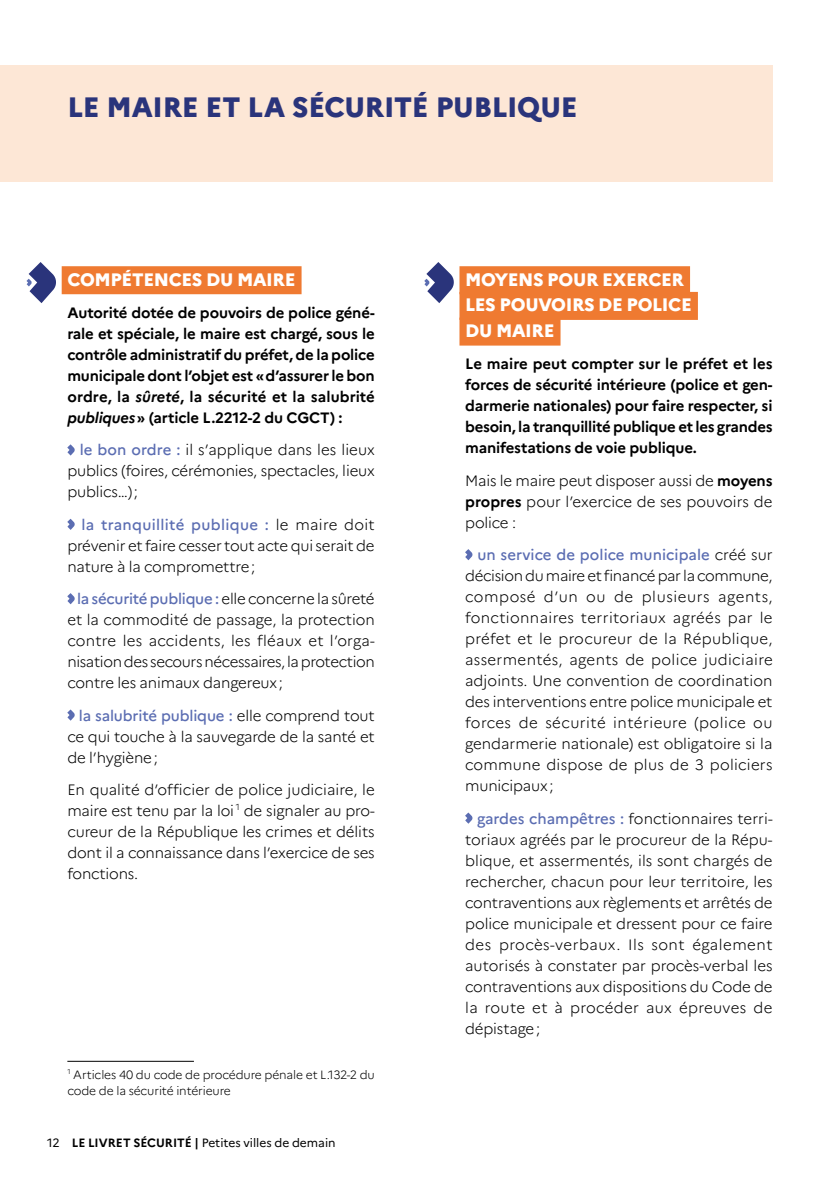
<style>
.page{position:relative;width:840px;height:1191px;background:#fff}
.page>*{position:absolute;margin:0;border:0;box-sizing:border-box;transform-origin:0 0}
.t1{font:800 28px "Marianne";letter-spacing:-.01em;color:#2a347b}
.t2{font:800 18px/25.6px "Marianne";letter-spacing:-.02em;color:#fff}
.t3{font:300 15px/21px "Marianne";letter-spacing:-.01em;color:#000;text-align:justify}
.t4{font:700 15px/21px "Marianne";letter-spacing:-.01em;color:#000;text-align:justify}
.t5{font:300 12px/16px "Marianne";letter-spacing:-.01em;color:#000}
.t6{font:12px "Marianne";color:#000}
.s1{font-style:italic}
.s2{font-weight:500;color:#5b6db2}
.s3{font-weight:700}
</style>
<div class="page">
<svg style="left:27px;top:262px;width:29px;height:41px"></svg>
<svg style="left:424px;top:262px;width:30px;height:41px"></svg>
<div style="left:62px;top:266px;width:239px;height:28px;background:#ef7a31"></div>
<svg style="left:67px;top:444px;width:8px;height:11px"></svg>
<svg style="left:67px;top:519px;width:8px;height:11px"></svg>
<svg style="left:67px;top:593px;width:8px;height:11px"></svg>
<svg style="left:67px;top:709px;width:8px;height:11px"></svg>
<div style="left:459px;top:266px;width:230px;height:28px;background:#ef7a31"></div>
<div style="left:459px;top:292px;width:238px;height:28px;background:#ef7a31"></div>
<div style="left:459px;top:317px;width:101px;height:28px;background:#ef7a31"></div>
<svg style="left:465px;top:549px;width:7px;height:11px"></svg>
<svg style="left:465px;top:812px;width:7px;height:11px"></svg>
<div style="left:0;top:65px;width:772px;height:85px;background:#fde7d6"></div>
<div style="left:0;top:97px;width:772px;height:85px;background:#fde7d6"></div>
<hr style="left:67px;top:1061px;width:127px;height:1px;background:#000">
<h1 class="t1" style="left:67px;top:90px;width:511px">LE MAIRE ET LA SÉCURITÉ PUBLIQUE</h1>
<p class="t2" style="left:67px;top:266px;width:229px">COMPÉTENCES DU MAIRE</p>
<p class="t4" style="left:67px;top:302px;width:309px">Autorité dotée de pouvoirs de police géné&shy;rale et spéciale, le maire est chargé, sous le contrôle administratif du préfet, de la police municipale dont l’objet est «d’assurer le bon ordre, la <span class="s1">sûreté</span>, la sécurité et la salubrité <span class="s1">publiques</span>» (article L.2212-2 du CGCT) :</p>
<p class="t3" style="left:67px;top:438px;width:309px;text-indent:12px"><span class="s2">le bon ordre :</span> il s’applique dans les lieux publics (foires, cérémonies, spectacles, lieux publics…) ;</p>
<p class="t3" style="left:67px;top:513px;width:309px;text-indent:14px"><span class="s2">la tranquillité publique :</span> le maire doit prévenir et faire cesser tout acte qui serait de nature à la compromettre ;</p>
<p class="t3" style="left:67px;top:587px;width:309px;text-indent:10px"><span class="s2">la sécurité publique :</span> elle concerne la sûreté et la commodité de passage, la protection contre les accidents, les fléaux et l’orga&shy;nisation des secours nécessaires, la protection contre les animaux dangereux ;</p>
<p class="t3" style="left:67px;top:703px;width:309px;text-indent:11px"><span class="s2">la salubrité publique :</span> elle comprend tout ce qui touche à la sauvegarde de la santé et de l’hygiène ;</p>
<p class="t3" style="left:67px;top:778px;width:309px">En qualité d’officier de police judiciaire, le maire est tenu par la loi <sup>1</sup> de signaler au pro&shy;cureur de la République les crimes et délits dont il a connaissance dans l’exercice de ses fonctions.</p>
<p class="t5" style="left:67px;top:1065px;width:309px"><sup>1</sup> Articles 40 du code de procédure pénale et L.132-2 du code de la sécurité intérieure</p>
<p class="t6" style="left:47px;top:1135px;width:290px">12 <span class="s3">LE LIVRET SÉCURITÉ |</span> Petites villes de demain</p>
<p class="t2" style="left:465px;top:266px;width:228px">MOYENS POUR EXERCER<br>LES POUVOIRS DE POLICE<br>DU MAIRE</p>
<p class="t4" style="left:465px;top:353px;width:309px">Le maire peut compter sur le préfet et les forces de sécurité intérieure (police et gen&shy;darmerie nationales) pour faire respecter, si besoin, la tranquillité publique et les grandes manifestations de voie publique.</p>
<p class="t3" style="left:465px;top:469px;width:309px">Mais le maire peut disposer aussi de <span class="s3">moyens propres</span> pour l’exercice de ses pouvoirs de police :</p>
<p class="t3" style="left:465px;top:543px;width:309px;text-indent:12px"><span class="s2">un service de police municipale</span> créé sur décision du maire et financé par la commune, composé d’un ou de plusieurs agents, fonctionnaires territoriaux agréés par le préfet et le procureur de la République, assermentés, agents de police judiciaire adjoints. Une convention de coordination des interventions entre police municipale et forces de sécurité intérieure (police ou gendarmerie nationale) est obligatoire si la commune dispose de plus de 3 policiers municipaux ;</p>
<p class="t3" style="left:465px;top:806px;width:309px;text-indent:12px"><span class="s2">gardes champêtres :</span> fonctionnaires terri&shy;toriaux agréés par le procureur de la Répu&shy;blique, et assermentés, ils sont chargés de rechercher, chacun pour leur territoire, les contraventions aux règlements et arrêtés de police municipale et dressent pour ce faire des procès-verbaux. Ils sont également autorisés à constater par procès-verbal les contraventions aux dispositions du Code de la route et à procéder aux épreuves de dépistage ;</p>
</div>
